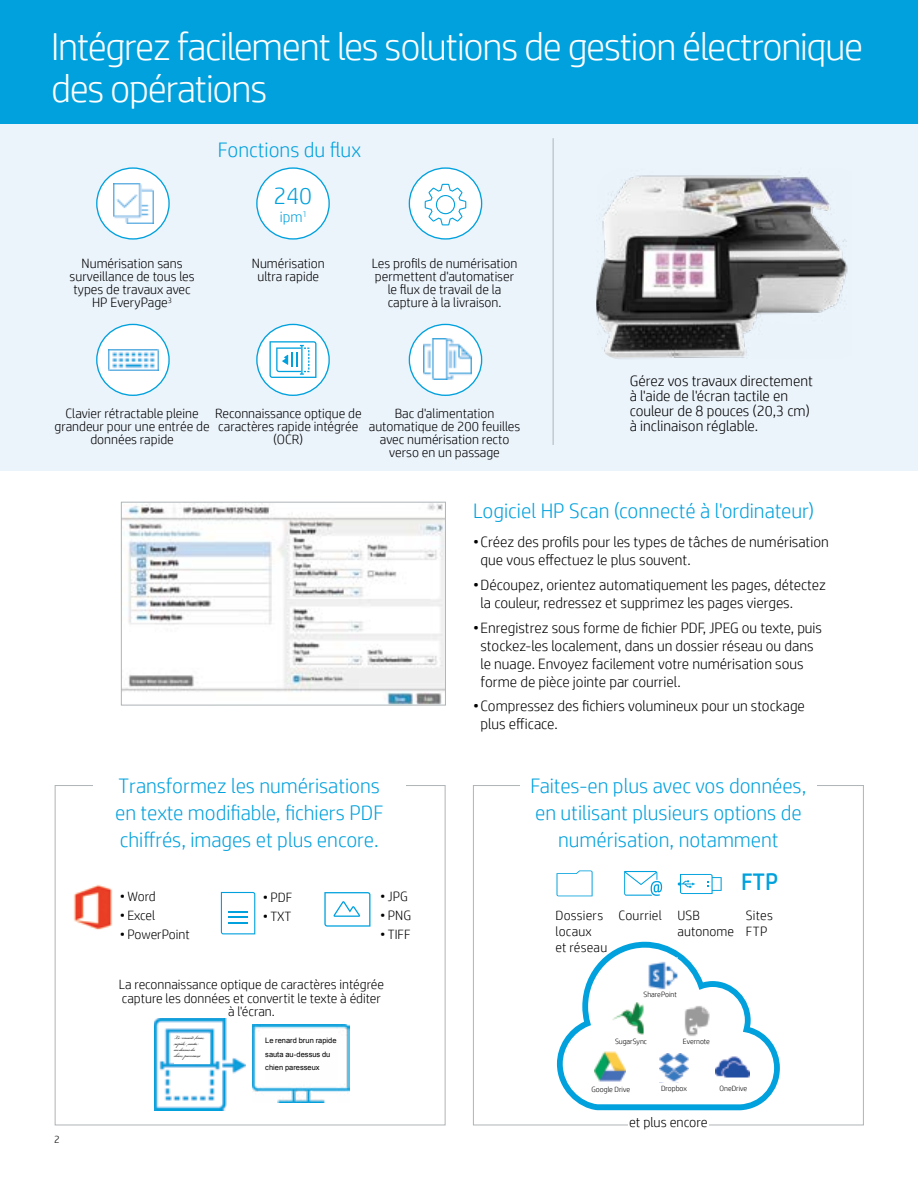
<style>
.page{position:relative;width:918px;height:1188px;background:#fff}
.page>*{position:absolute;margin:0;border:0;box-sizing:border-box;transform-origin:0 0}
.t1{font:300 39px/42px "HP Simplified";letter-spacing:-.03em;color:#fff}
.t2{font:24px "HP Simplified";color:#00a1dd}
.t3{font:300 24px "HP Simplified";color:#00a1dd}
.t4{font:300 21px/27px "HP Simplified";color:#00a1dd}
.t5{font:300 15px/18px "HP Simplified";color:#000}
.t6{font:300 15px "HP Simplified";color:#00a1dd}
.t7{font:300 13.95px "HP Simplified";color:#000}
.t8{font:300 13.5px/13.2px "HP Simplified";color:#000;text-align:center}
.t9{font:300 10.5px "HP Simplified";color:#000}
.t10{font:300 7.65px "HP Simplified";color:#000}
.t11{font:7.5px/13.4px "Arial";color:#000}
.t12{font:7.5px/6px "Bickham Script Pro";letter-spacing:-.025em;color:#000}
</style>
<div class="page">
<div style="left:0;top:96px;width:918px;height:375px;background:#ebf3fb"></div>
<div style="left:0;top:0;width:918px;height:123px;background:#00a1dd"></div>
<div style="left:257px;top:324px;width:72px;height:71px;background:#fff;border-radius:50%"></div>
<div style="left:256px;top:324px;width:74px;height:72px;border:1px solid #00a1dd;border-radius:50%"></div>
<img style="left:154px;top:1018px;width:92px;height:92px">
<img style="left:253px;top:1024px;width:97px;height:79px">
<div style="left:409px;top:168px;width:73px;height:71px;background:#fff;border-radius:50%"></div>
<div style="left:409px;top:167px;width:73px;height:73px;border:1px solid #00a1dd;border-radius:50%"></div>
<svg style="left:425px;top:184px;width:41px;height:41px"></svg>
<img style="left:596px;top:175px;width:252px;height:184px">
<div style="left:174px;top:1034px;width:36px;height:29px;background:#fff"></div>
<svg style="left:557px;top:942px;width:223px;height:168px"></svg>
<img style="left:646px;top:958px;width:31px;height:32px">
<img style="left:611px;top:1002px;width:32px;height:33px">
<img style="left:683px;top:1004px;width:28px;height:34px">
<img style="left:594px;top:1051px;width:32px;height:32px">
<img style="left:659px;top:1054px;width:30px;height:28px">
<img style="left:715px;top:1054px;width:34px;height:31px">
<svg style="left:624px;top:871px;width:38px;height:25px"></svg>
<svg style="left:557px;top:870px;width:36px;height:26px"></svg>
<svg style="left:678px;top:874px;width:44px;height:20px"></svg>
<img style="left:74px;top:884px;width:39px;height:46px">
<svg style="left:324px;top:892px;width:46px;height:35px"></svg>
<svg style="left:221px;top:892px;width:34px;height:42px"></svg>
<div style="left:97px;top:168px;width:72px;height:71px;background:#fff;border-radius:50%"></div>
<div style="left:96px;top:167px;width:74px;height:73px;border:1px solid #00a1dd;border-radius:50%"></div>
<img style="left:114px;top:183px;width:40px;height:41px">
<div style="left:257px;top:168px;width:72px;height:71px;background:#fff;border-radius:50%"></div>
<div style="left:256px;top:167px;width:74px;height:73px;border:1px solid #00a1dd;border-radius:50%"></div>
<div style="left:97px;top:324px;width:72px;height:71px;background:#fff;border-radius:50%"></div>
<div style="left:96px;top:324px;width:74px;height:72px;border:1px solid #00a1dd;border-radius:50%"></div>
<img style="left:108px;top:350px;width:50px;height:21px">
<svg style="left:270px;top:341px;width:46px;height:37px"></svg>
<div style="left:409px;top:324px;width:73px;height:71px;background:#fff;border-radius:50%"></div>
<div style="left:409px;top:324px;width:73px;height:72px;border:1px solid #00a1dd;border-radius:50%"></div>
<img style="left:424px;top:339px;width:47px;height:40px">
<hr style="left:553px;top:138px;width:1px;height:307px;background:#afb4b7">
<img style="left:123px;top:504px;width:321px;height:199px">
<div style="left:121px;top:502px;width:325px;height:203px;border:1px solid #afb4b7"></div>
<h1 class="t1" style="left:51px;top:25px;width:814px">Intégrez facilement les solutions de gestion électronique des opérations</h1>
<h3 class="t4" style="left:218px;top:135px;width:145px">Fonctions du flux</h3>
<h2 class="t3" style="left:274px;top:180px;width:40px">240</h2>
<p class="t6" style="left:280px;top:207px;width:29px">ipm<sup>1</sup></p>
<p class="t8" style="left:70px;top:256px;width:127px">Numérisation sans surveillance de tous les types de travaux avec<br>HP EveryPage<sup>3</sup></p>
<p class="t8" style="left:252px;top:256px;width:74px">Numérisation ultra rapide</p>
<p class="t8" style="left:372px;top:256px;width:147px">Les profils de numérisation permettent d'automatiser le flux de travail de la capture à la livraison.</p>
<p class="t8" style="left:54px;top:406px;width:157px">Clavier rétractable pleine grandeur pour une entrée de données rapide</p>
<p class="t8" style="left:215px;top:406px;width:148px">Reconnaissance optique de caractères rapide intégrée (OCR)</p>
<p class="t8" style="left:369px;top:406px;width:153px">Bac d'alimentation automatique de 200 feuilles avec numérisation recto verso en un passage</p>
<p class="t5" style="left:630px;top:373px;width:185px;line-height:15px">Gérez vos travaux directement à l'aide de l'écran tactile en couleur de 8 pouces (20,3 cm) à inclinaison réglable.</p>
<h3 class="t4" style="left:473px;top:497px;width:343px">Logiciel HP Scan (connecté à l'ordinateur)</h3>
<p class="t9" style="left:54px;top:1132px;width:7px">2</p>
<h3 class="t4" style="left:115px;top:771px;width:270px">Transformez les numérisations en texte modifiable, fichiers PDF chiffrés, images et plus encore.</h3>
<p class="t8" style="left:120px;top:889px;width:37px">• Word</p>
<p class="t8" style="left:120px;top:908px;width:37px">• Excel</p>
<p class="t8" style="left:120px;top:927px;width:72px">• PowerPoint</p>
<p class="t8" style="left:263px;top:890px;width:31px">• PDF</p>
<p class="t8" style="left:263px;top:909px;width:30px">• TXT</p>
<p class="t8" style="left:380px;top:889px;width:29px">• JPG</p>
<p class="t8" style="left:380px;top:908px;width:32px">• PNG</p>
<p class="t8" style="left:380px;top:927px;width:32px">• TIFF</p>
<p class="t8" style="left:119px;top:978px;width:267px">La reconnaissance optique de caractères intégrée capture les données et convertit le texte à éditer à l'écran.</p>
<p class="t12" style="left:174px;top:1034px;width:32px">Le renard brun rapide sauta au-dessus du chien paresseux</p>
<p class="t11" style="left:265px;top:1034px;width:73px">Le renard brun rapide sauta au-dessus du chien paresseux</p>
<p class="t5" style="left:481px;top:532px;width:350px;text-indent:-8px">•Créez des profils pour les types de tâches de numérisation que vous effectuez le plus souvent.</p>
<p class="t5" style="left:481px;top:575px;width:347px;text-indent:-8px">•Découpez, orientez automatiquement les pages, détectez la couleur, redressez et supprimez les pages vierges.</p>
<p class="t5" style="left:481px;top:618px;width:343px;text-indent:-8px">•Enregistrez sous forme de fichier PDF, JPEG ou texte, puis stockez-les localement, dans un dossier réseau ou dans le nuage. Envoyez facilement votre numérisation sous forme de pièce jointe par courriel.</p>
<p class="t5" style="left:481px;top:697px;width:326px;text-indent:-8px">•Compressez des fichiers volumineux pour un stockage plus efficace.</p>
<h3 class="t4" style="left:530px;top:771px;width:277px;text-align:center">Faites-en plus avec vos données, en utilisant plusieurs options de numérisation, notamment</h3>
<p class="t8" style="left:555px;top:907px;width:53px;line-height:15.8px;text-align:left">Dossiers locaux<br>et réseau</p>
<p class="t8" style="left:618px;top:909px;width:45px">Courriel</p>
<h2 class="t2" style="left:741px;top:866px;width:39px">FTP</h2>
<p class="t8" style="left:678px;top:907px;width:58px;line-height:15.8px;text-align:left">USB autonome</p>
<p class="t8" style="left:746px;top:907px;width:28px;line-height:15.8px;text-align:left">Sites<br>FTP</p>
<p class="t10" style="left:644px;top:989px;width:35px">SharePoint</p>
<p class="t10" style="left:615px;top:1036px;width:34px">SugarSync</p>
<p class="t10" style="left:683px;top:1036px;width:29px">Evernote</p>
<p class="t10" style="left:592px;top:1084px;width:40px">Google Drive</p>
<p class="t10" style="left:661px;top:1083px;width:27px">Dropbox</p>
<p class="t10" style="left:720px;top:1084px;width:29px">OneDrive</p>
<p class="t7" style="left:629px;top:1113px;width:80px">et plus encore</p>
</div>
